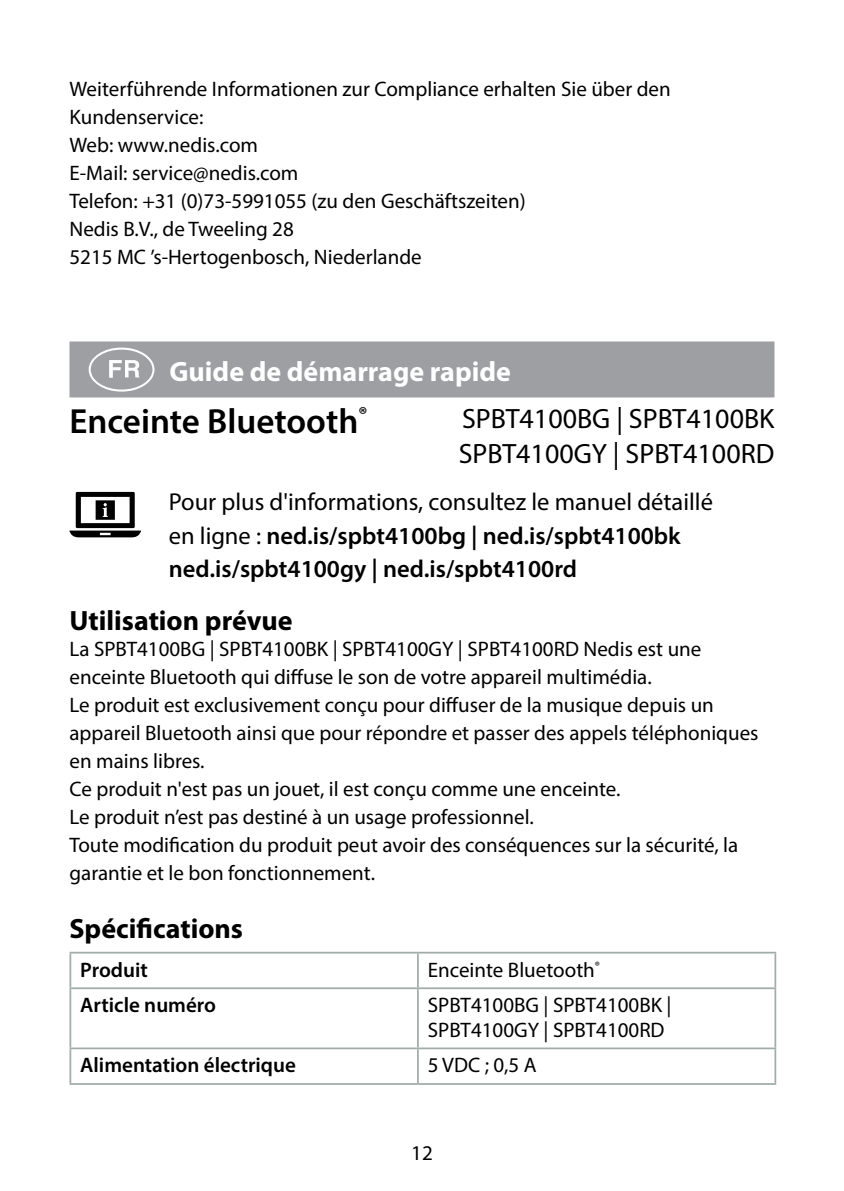
<style>
.page{position:relative;width:844px;height:1191px;background:#fff}
.page>*{position:absolute;margin:0;border:0;box-sizing:border-box;transform-origin:0 0}
.t1{font:63px "manualise countrycodes";color:#fff}
.t2{font:600 35px "Myriad Pro";color:#000}
.t3{font:28px/35px "Myriad Pro";color:#000}
.t4{font:700 28px "Myriad Pro";color:#000}
.t5{font:700 28px "Myriad Pro";color:#fff}
.t6{font:600 24.5px/33.2px "Myriad Pro";color:#000}
.t7{font:21px/28px "Myriad Pro";color:#000}
.t8{font:600 21px "Myriad Pro";color:#000}
.s1{font-weight:400}
</style>
<div class="page">
<div style="left:69px;top:341px;width:705px;height:56px;background:#9d9fa2"></div>
<svg style="left:69px;top:492px;width:72px;height:45px"></svg>
<hr style="left:69px;top:951px;width:349px;height:2px;background:#a1acab">
<hr style="left:69px;top:953px;width:2px;height:34px;background:#a1acab">
<hr style="left:418px;top:951px;width:358px;height:2px;background:#a1acab">
<hr style="left:417px;top:953px;width:1px;height:34px;background:#a1acab">
<hr style="left:774px;top:953px;width:2px;height:34px;background:#a1acab">
<hr style="left:69px;top:987px;width:349px;height:2px;background:#a1acab">
<hr style="left:69px;top:989px;width:2px;height:58px;background:#a1acab">
<hr style="left:418px;top:987px;width:358px;height:2px;background:#a1acab">
<hr style="left:417px;top:989px;width:1px;height:58px;background:#a1acab">
<hr style="left:774px;top:989px;width:2px;height:58px;background:#a1acab">
<hr style="left:69px;top:1047px;width:349px;height:2px;background:#a1acab">
<hr style="left:69px;top:1049px;width:2px;height:34px;background:#a1acab">
<hr style="left:418px;top:1047px;width:358px;height:2px;background:#a1acab">
<hr style="left:417px;top:1049px;width:1px;height:34px;background:#a1acab">
<hr style="left:774px;top:1049px;width:2px;height:34px;background:#a1acab">
<hr style="left:69px;top:1083px;width:349px;height:1px;background:#a1acab">
<hr style="left:418px;top:1083px;width:358px;height:1px;background:#a1acab">
<p class="t7" style="left:69px;top:74px;width:602px">Weiterführende Informationen zur Compliance erhalten Sie über den Kundenservice:<br>Web: www.nedis.com<br>E-Mail: service@nedis.com<br>Telefon: +31 (0)73-5991055 (zu den Geschäftszeiten)<br>Nedis B.V., de Tweeling 28<br>5215 MC ’s-Hertogenbosch, Niederlande</p>
<h1 class="t1" style="left:79px;top:333px;width:86px">b</h1>
<h3 class="t5" style="left:169px;top:353px;width:343px">Guide de démarrage rapide</h3>
<h2 class="t2" style="left:69px;top:399px;width:299px">Enceinte Bluetooth<sup>®</sup></h2>
<h3 class="t3" style="left:458px;top:400px;width:317px">SPBT4100BG | SPBT4100BK<br>SPBT4100GY | SPBT4100RD</h3>
<p class="t6" style="left:169px;top:485px;width:545px"><span class="s1">Pour plus d'informations, consultez le manuel détaillé en ligne :</span> ned.is/spbt4100bg | ned.is/spbt4100bk ned.is/spbt4100gy | ned.is/spbt4100rd</p>
<h3 class="t4" style="left:69px;top:602px;width:225px">Utilisation prévue</h3>
<p class="t7" style="left:69px;top:634px;width:690px">La SPBT4100BG | SPBT4100BK | SPBT4100GY | SPBT4100RD Nedis est une enceinte Bluetooth qui diffuse le son de votre appareil multimédia.<br>Le produit est exclusivement conçu pour diffuser de la musique depuis un appareil Bluetooth ainsi que pour répondre et passer des appels téléphoniques en mains libres.<br>Ce produit n'est pas un jouet, il est conçu comme une enceinte.<br>Le produit n’est pas destiné à un usage professionnel.<br>Toute modification du produit peut avoir des conséquences sur la sécurité, la garantie et le bon fonctionnement.</p>
<h3 class="t4" style="left:69px;top:910px;width:175px">Spécifications</h3>
<p class="t8" style="left:80px;top:956px;width:69px">Produit</p>
<p class="t7" style="left:427px;top:955px;width:174px">Enceinte Bluetooth<sup>®</sup></p>
<p class="t8" style="left:80px;top:991px;width:137px">Article numéro</p>
<p class="t7" style="left:427px;top:992px;width:245px;line-height:24.5px">SPBT4100BG | SPBT4100BK |<br>SPBT4100GY | SPBT4100RD</p>
<p class="t8" style="left:80px;top:1052px;width:217px">Alimentation électrique</p>
<p class="t7" style="left:427px;top:1051px;width:110px">5 VDC ; 0,5 A</p>
<p class="t7" style="left:411px;top:1138px;width:23px">12</p>
</div>
